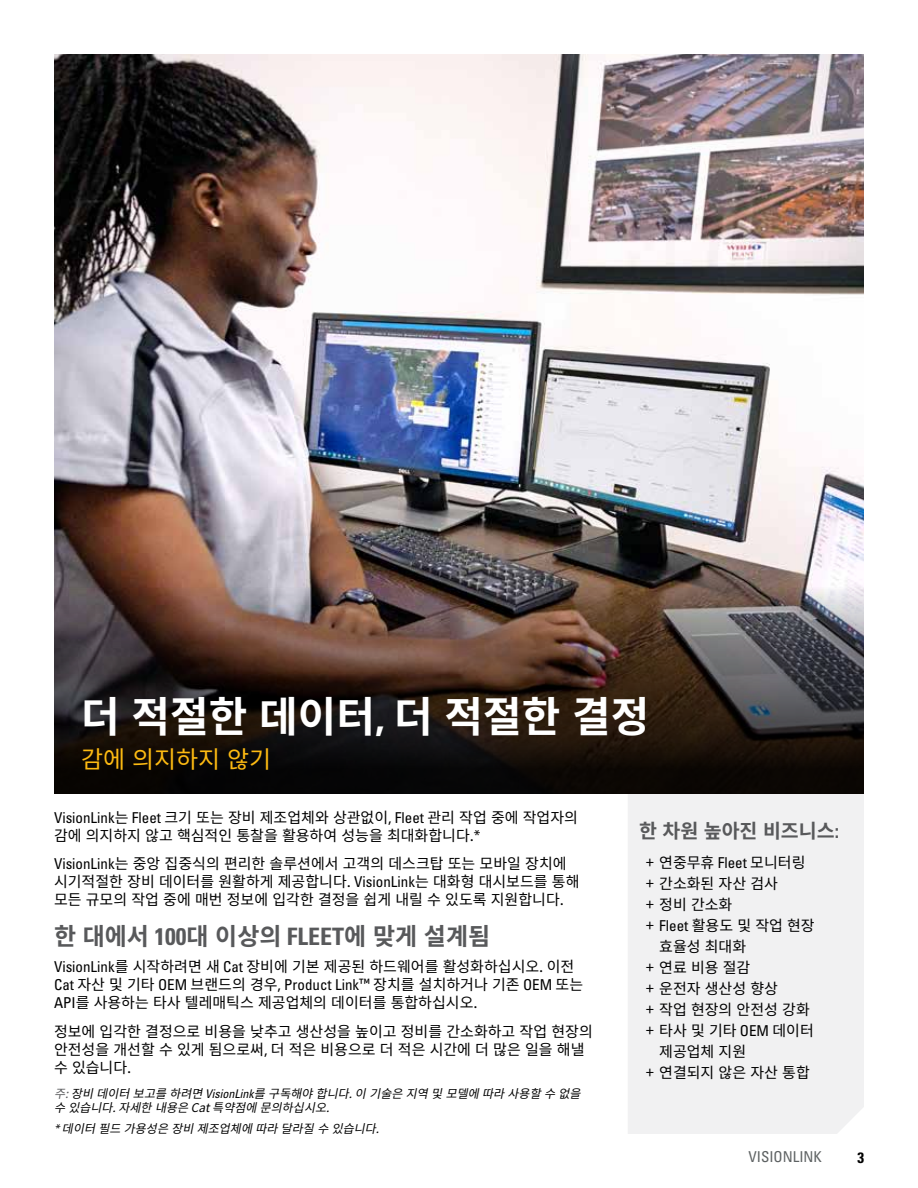
<style>
.page{position:relative;width:918px;height:1188px;background:#fff}
.page>*{position:absolute;margin:0;border:0;box-sizing:border-box;transform-origin:0 0}
.t1{font:700 42px "Noto Sans KR";color:#fff}
.t2{font:700 24px "Noto Sans KR";color:#58595b}
.t3{font:24px "Noto Sans KR";color:#fdba12}
.t4{font:700 19.5px "Noto Sans KR";color:#58595b}
.t5{font:15px/18px "Noto Sans KR";color:#000}
.t6{font:condensed 15px "Univers LT Std";color:#5e6263}
.t7{font:15px "Univers LTCYR 67 Bold Cond";color:#000}
.t8{font:italic 12px/14.4px "Noto Sans KR";color:#000}
.s1{font-family:"Univers LT Std";font-stretch:condensed}
.s2{color:#58595b}
</style>
<div class="page">
<div style="left:628px;top:793px;width:236px;height:341px;background:#f1f1f2"></div>
<img style="left:54px;top:54px;width:810px;height:209px">
<img style="left:54px;top:263px;width:810px;height:530px">
<h1 class="t1" style="left:81px;top:693px;width:570px">더 적절한 데이터<span class="s1">,</span> 더 적절한 결정</h1>
<h2 class="t3" style="left:81px;top:746px;width:192px">감에 의지하지 않기</h2>
<p class="t5" style="left:54px;top:808px;width:526px"><span class="s1">VisionLink</span>는 <span class="s1">Fleet</span> 크기 또는 장비 제조업체와 상관없이<span class="s1">, Fleet</span> 관리 작업 중에 작업자의 감에 의지하지 않고 핵심적인 통찰을 활용하여 성능을 최대화합니다.<span class="s1">*</span></p>
<p class="t5" style="left:54px;top:855px;width:527px"><span class="s1">VisionLink</span>는 중앙 집중식의 편리한 솔루션에서 고객의 데스크탑 또는 모바일 장치에 시기적절한 장비 데이터를 원활하게 제공합니다. <span class="s1">VisionLink</span>는 대화형 대시보드를 통해 모든 규모의 작업 중에 매번 정보에 입각한 결정을 쉽게 내릴 수 있도록 지원합니다.</p>
<h2 class="t2" style="left:54px;top:923px;width:438px">한 대에서 <span class="s1">100</span>대 이상의 <span class="s1">FLEET</span>에 맞게 설계됨</h2>
<p class="t5" style="left:54px;top:958px;width:531px"><span class="s1">VisionLink</span>를 시작하려면 새 <span class="s1">Cat</span> 장비에 기본 제공된 하드웨어를 활성화하십시오. 이전<br><span class="s1">Cat</span> 자산 및 기타 <span class="s1">OEM</span> 브랜드의 경우<span class="s1">, Product Link</span>™ 장치를 설치하거나 기존 <span class="s1">OEM</span> 또는<br><span class="s1">API</span>를 사용하는 타사 텔레매틱스 제공업체의 데이터를 통합하십시오.</p>
<p class="t5" style="left:54px;top:1023px;width:540px">정보에 입각한 결정으로 비용을 낮추고 생산성을 높이고 정비를 간소화하고 작업 현장의 안전성을 개선할 수 있게 됨으로써<span class="s1">,</span> 더 적은 비용으로 더 적은 시간에 더 많은 일을 해낼 수 있습니다.</p>
<p class="t8" style="left:54px;top:1087px;width:535px"><span class="s2">주:</span>장비데이터보고를하려면<span class="s1">Vis io n L in k</span>를구독해야합니다.이기술은지역및모델에따라사용할수없을 수있습니다.자세한내용은Cat특약점에문의하십시오.</p>
<p class="t8" style="left:54px;top:1121px;width:333px"><span class="s1">*</span> 데이터필드가용성은장비제조업체에따라달라질수있습니다.</p>
<h3 class="t4" style="left:639px;top:820px;width:202px">한 차원 높아진 비즈니스<span class="s1">:</span></h3>
<p class="t5" style="left:646px;top:854px;width:161px">+ 연중무휴 <span class="s1">Fleet</span> 모니터링</p>
<p class="t5" style="left:646px;top:875px;width:134px">+ 간소화된 자산 검사</p>
<p class="t5" style="left:646px;top:896px;width:88px">+ 정비 간소화</p>
<p class="t5" style="left:646px;top:917px;width:171px">+ <span class="s1">Fleet</span> 활용도 및 작업 현장</p>
<p class="t5" style="left:659px;top:938px;width:89px">효율성 최대화</p>
<p class="t5" style="left:646px;top:959px;width:106px">+ 연료 비용 절감</p>
<p class="t5" style="left:646px;top:980px;width:134px">+ 운전자 생산성 향상</p>
<p class="t5" style="left:646px;top:1001px;width:166px">+ 작업 현장의 안전성 강화</p>
<p class="t5" style="left:646px;top:1022px;width:170px">+ 타사 및 기타 <span class="s1">OEM</span> 데이터</p>
<p class="t5" style="left:659px;top:1043px;width:89px">제공업체 지원</p>
<p class="t5" style="left:646px;top:1064px;width:166px">+ 연결되지 않은 자산 통합</p>
<p class="t6" style="left:749px;top:1147px;width:75px">VISIONLINK</p>
<p class="t7" style="left:857px;top:1148px;width:8px">3</p>
</div>
